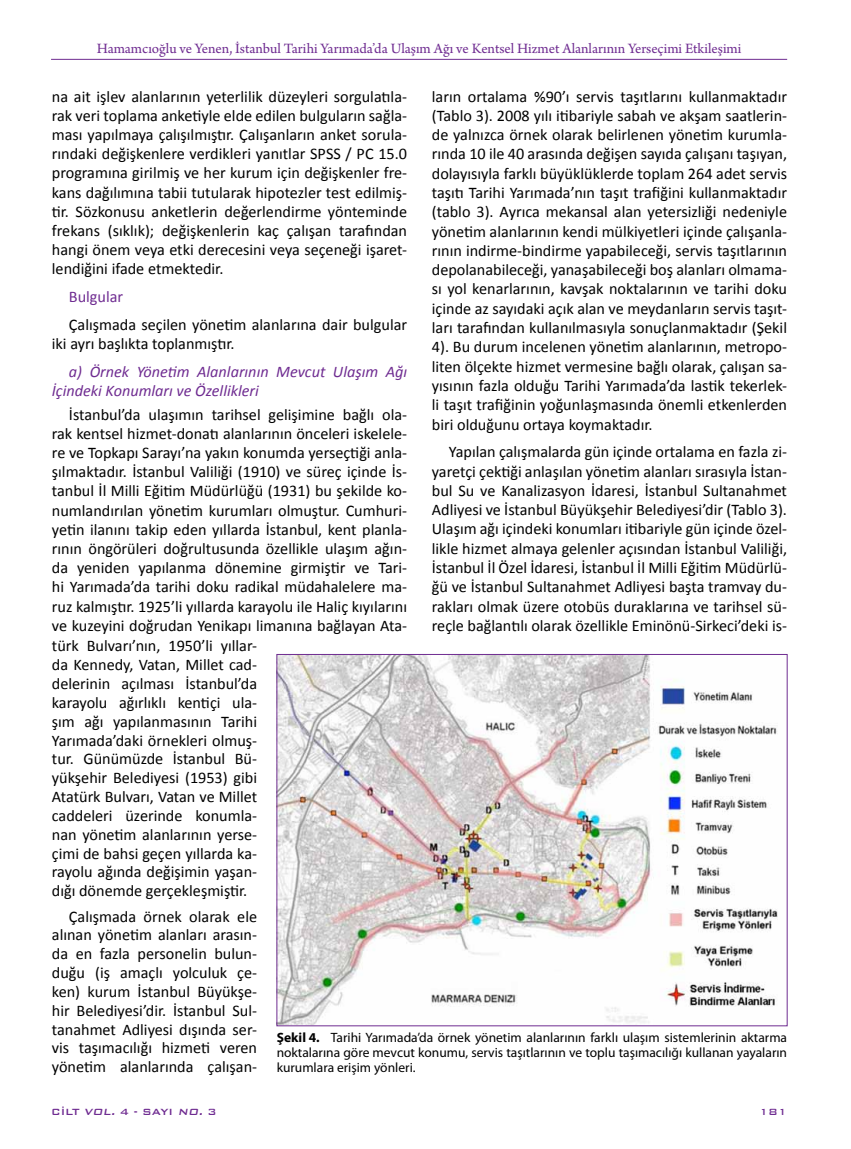
<style>
.page{position:relative;width:851px;height:1149px;background:#fff}
.page>*{position:absolute;margin:0;border:0;box-sizing:border-box;transform-origin:0 0}
.t1{font:16.2px/19.4px "Calibri";color:#000;text-align:justify}
.t2{font:italic 16.2px/19.2px "Calibri";color:#6f2c91}
.t3{font:16.2px "Calibri";color:#6f2c91}
.t4{font:15px "Arno Pro";color:#6f2c91}
.t5{font:13.5px/15px "Myriad Pro";color:#000;text-align:justify}
.t6{font:500 12px "Bank Gothic BT";color:#6f2c91}
.s1{font-weight:700}
.s2{font-style:italic}
</style>
<div class="page">
<hr style="left:51px;top:59px;width:736px;height:1px;background:#6f2c91">
<img style="left:278px;top:656px;width:500px;height:367px">
<p class="t4" style="left:97px;top:40px;width:646px">Hamamcıoğlu ve Yenen, İstanbul Tarihi Yarımada’da Ulaşım Ağı ve Kentsel Hizmet Alanlarının Yerseçimi Etkileşimi</p>
<p class="t1" style="left:52px;top:86px;width:357px">na ait işlev alanlarının yeterlilik düzeyleri sorgulatıla&shy;rak veri toplama anketiyle elde edilen bulguların sağla&shy;ması yapılmaya çalışılmıştır. Çalışanların anket sorula&shy;rındaki değişkenlere verdikleri yanıtlar SPSS / PC 15.0 programına girilmiş ve her kurum için değişkenler fre&shy;kans dağılımına tabii tutularak hipotezler test edilmiş&shy;tir. Sözkonusu anketlerin değerlendirme yönteminde frekans (sıklık); değişkenlerin kaç çalışan tarafından hangi önem veya etki derecesini veya seçeneği işaret&shy;lendiğini ifade etmektedir.</p>
<p class="t3" style="left:69px;top:286px;width:56px">Bulgular</p>
<p class="t1" style="left:52px;top:314px;width:356px;text-indent:17px">Çalışmada seçilen yönetim alanlarına dair bulgular iki ayrı başlıkta toplanmıştır.</p>
<p class="t2" style="left:52px;top:361px;width:357px;text-indent:17px">a) Örnek Yönetim Alanlarının Mevcut Ulaşım Ağı<br>İçindeki Konumları ve Özellikleri</p>
<p class="t1" style="left:52px;top:403px;width:357px;text-indent:17px">İstanbul’da ulaşımın tarihsel gelişimine bağlı ola&shy;rak kentsel hizmet-donatı alanlarının önceleri iskelele&shy;re ve Topkapı Sarayı’na yakın konumda yerseçtiği anla&shy;şılmaktadır. İstanbul Valiliği (1910) ve süreç içinde İs&shy;tanbul İl Milli Eğitim Müdürlüğü (1931) bu şekilde ko&shy;numlandırılan yönetim kurumları olmuştur. Cumhuri&shy;yetin ilanını takip eden yıllarda İstanbul, kent planla&shy;rının öngörüleri doğrultusunda özellikle ulaşım ağın&shy;da yeniden yapılanma dönemine girmiştir ve Tari&shy;hi Yarımada’da tarihi doku radikal müdahalelere ma&shy;ruz kalmıştır. 1925’li yıllarda karayolu ile Haliç kıyılarını ve kuzeyini doğrudan Yenikapı limanına bağlayan Ata-</p>
<p class="t1" style="left:432px;top:86px;width:357px">ların ortalama %90’ı servis taşıtlarını kullanmaktadır (Tablo 3). 2008 yılı itibariyle sabah ve akşam saatlerin&shy;de yalnızca örnek olarak belirlenen yönetim kurumla&shy;rında 10 ile 40 arasında değişen sayıda çalışanı taşıyan, dolayısıyla farklı büyüklüklerde toplam 264 adet servis taşıtı Tarihi Yarımada’nın taşıt trafiğini kullanmaktadır (tablo 3). Ayrıca mekansal alan yetersizliği nedeniyle yönetim alanlarının kendi mülkiyetleri içinde çalışanla&shy;rının indirme-bindirme yapabileceği, servis taşıtlarının depolanabileceği, yanaşabileceği boş alanları olmama&shy;sı yol kenarlarının, kavşak noktalarının ve tarihi doku içinde az sayıdaki açık alan ve meydanların servis taşıt&shy;ları tarafından kullanılmasıyla sonuçlanmaktadır (Şekil 4). Bu durum incelenen yönetim alanlarının, metropo&shy;liten ölçekte hizmet vermesine bağlı olarak, çalışan sa&shy;yısının fazla olduğu Tarihi Yarımada’da lastik tekerlek&shy;li taşıt trafiğinin yoğunlaşmasında önemli etkenlerden biri olduğunu ortaya koymaktadır.</p>
<p class="t1" style="left:432px;top:441px;width:357px;text-indent:17px">Yapılan çalışmalarda gün içinde ortalama en fazla zi&shy;yaretçi çektiği anlaşılan yönetim alanları sırasıyla İstan&shy;bul Su ve Kanalizasyon İdaresi, İstanbul Sultanahmet Adliyesi ve İstanbul Büyükşehir Belediyesi’dir (Tablo 3).<br>Ulaşım ağı içindeki konumları itibariyle gün içinde özel&shy;likle hizmet almaya gelenler açısından İstanbul Valiliği, İstanbul İl Özel İdaresi, İstanbul İl Milli Eğitim Müdürlü&shy;ğü ve İstanbul Sultanahmet Adliyesi başta tramvay du&shy;rakları olmak üzere otobüs duraklarına ve tarihsel sü&shy;reçle bağlantılı olarak özellikle Eminönü-Sirkeci’deki is-</p>
<p class="t1" style="left:52px;top:635px;width:207px;line-height:18.8px">türk Bulvarı’nın, 1950’li yıllar&shy;da Kennedy, Vatan, Millet cad&shy;delerinin açılması İstanbul’da karayolu ağırlıklı kentiçi ula&shy;şım ağı yapılanmasının Tarihi Yarımada’daki örnekleri olmuş&shy;tur. Günümüzde İstanbul Bü&shy;yükşehir Belediyesi (1953) gibi Atatürk Bulvarı, Vatan ve Millet caddeleri üzerinde konumla&shy;nan yönetim alanlarının yerse&shy;çimi de bahsi geçen yıllarda ka&shy;rayolu ağında değişimin yaşan&shy;dığı dönemde gerçekleşmiştir.</p>
<p class="t1" style="left:52px;top:905px;width:207px;line-height:18.8px;text-indent:17px">Çalışmada örnek olarak ele alınan yönetim alanları arasın&shy;da en fazla personelin bulun&shy;duğu (iş amaçlı yolculuk çe&shy;ken) kurum İstanbul Büyükşe&shy;hir Belediyesi’dir. İstanbul Sul&shy;tanahmet Adliyesi dışında ser&shy;vis taşımacılığı hizmeti veren yönetim alanlarında çalışan-</p>
<p class="t5" style="left:276px;top:1029px;width:512px"><span class="s1">Şekil 4.</span> Tarihi Yarımada’da örnek yönetim alanlarının farklı ulaşım sistemlerinin aktarma noktalarına göre mevcut konumu, servis taşıtlarının ve toplu taşımacılığı kullanan yayaların kurumlara erişim yönleri.</p>
<p class="t6" style="left:51px;top:1104px;width:167px">CİLT <span class="s2">VOL.</span> 4 - SAYI <span class="s2">NO.</span> 3</p>
<p class="t6" style="left:759px;top:1104px;width:29px">181</p>
</div>
